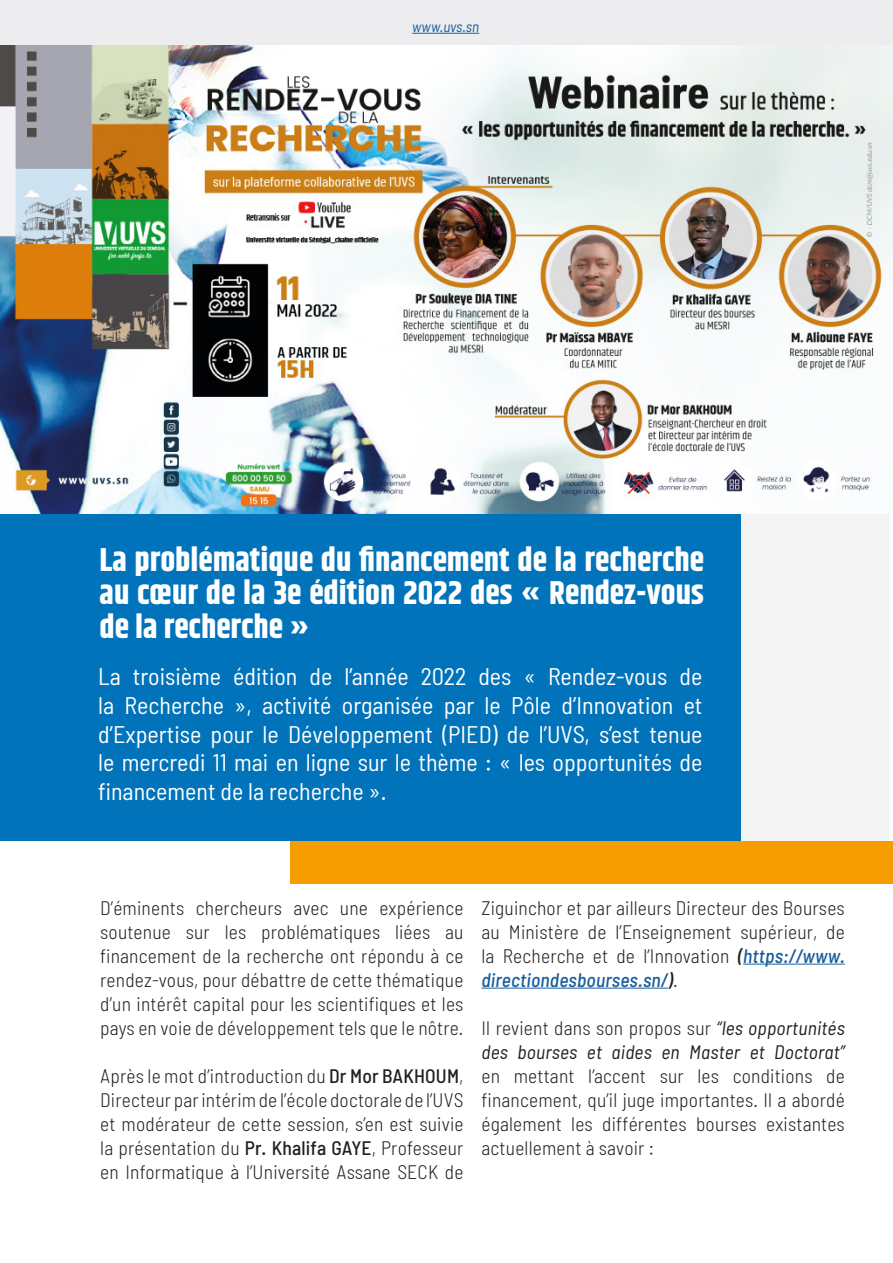
<style>
.page{position:relative;width:893px;height:1263px;background:#fff}
.page>*{position:absolute;margin:0;border:0;box-sizing:border-box;transform-origin:0 0}
.Cover_Header{font:700 33px/33px "Khand";color:#fff;text-align:justify}
.Paragraph{font:semi-condensed 24px/28.8px "Barlow";color:#fff;text-align:justify}
.Paragraph-2{font:300 semi-condensed 19.5px/24px "Barlow";letter-spacing:.01em;color:#231f20;text-align:justify}
.t1{font:italic semi-condensed 15px "Barlow";color:#175d9e}
.s1{font-weight:500}
.s2{font-weight:500;font-style:italic}
.s3{font-weight:500;font-style:italic;color:#175d9e}
.s4{font-weight:400;font-style:italic}
</style>
<div class="page">
<div style="left:334px;top:460px;width:554px;height:414px;background:#f4f4f4"></div>
<div style="left:0;top:503px;width:741px;height:338px;background:#0073ba"></div>
<hr style="left:743px;top:964px;width:102px;height:1px;background:#175d9e">
<hr style="left:481px;top:988px;width:187px;height:1px;background:#175d9e">
<div style="left:291px;top:841px;width:602px;height:42px;background:#f59c00"></div>
<div style="left:0;top:0;width:893px;height:46px;background:#ececee"></div>
<hr style="left:412px;top:33px;width:67px;height:1px;background:#175d9e">
<img style="left:0;top:46px;width:892px;height:468px">
<p class="t1" style="left:412px;top:17px;width:68px">www.uvs.sn</p>
<p class="Cover_Header" style="left:100px;top:545px;width:606px">La problématique du financement de la recherche au cœur de la 3e édition 2022 des « Rendez-vous de la recherche »</p>
<p class="Paragraph" style="left:98px;top:661px;width:606px">La troisième édition de l’année 2022 des « Rendez-vous de la Recherche », activité organisée par le Pôle d’Innovation et d’Expertise pour le Développement (PIED) de l’UVS, s’est tenue le mercredi 11 mai en ligne sur le thème : « les opportunités de financement de la recherche ».</p>
<p class="Paragraph-2" style="left:100px;top:895px;width:365px">D’éminents chercheurs avec une expérience soutenue sur les problématiques liées au financement de la recherche ont répondu à ce rendez-vous, pour débattre de cette thématique d’un intérêt capital pour les scientifiques et les pays en voie de développement tels que le nôtre.</p>
<p class="Paragraph-2" style="left:100px;top:1063px;width:365px">Après le mot d’introduction du <span class="s1">Dr Mor BAKHOUM</span>, Directeur par intérim de l’école doctorale de l’UVS et modérateur de cette session, s’en est suivie la présentation du <span class="s1">Pr. Khalifa GAYE</span>, Professeur en Informatique à l’Université Assane SECK de</p>
<p class="Paragraph-2" style="left:481px;top:895px;width:365px">Ziguinchor et par ailleurs Directeur des Bourses au Ministère de l’Enseignement supérieur, de la Recherche et de l’Innovation <span class="s2">(</span><span class="s3">https://www. directiondesbourses.sn/</span><span class="s2">)</span>.</p>
<p class="Paragraph-2" style="left:481px;top:1015px;width:365px">Il revient dans son propos sur <span class="s4">“les opportunités des bourses et aides en Master et Doctorat” </span>en mettant l’accent sur les conditions de financement, qu’il juge importantes. Il a abordé également les différentes bourses existantes actuellement à savoir :</p>
</div>
